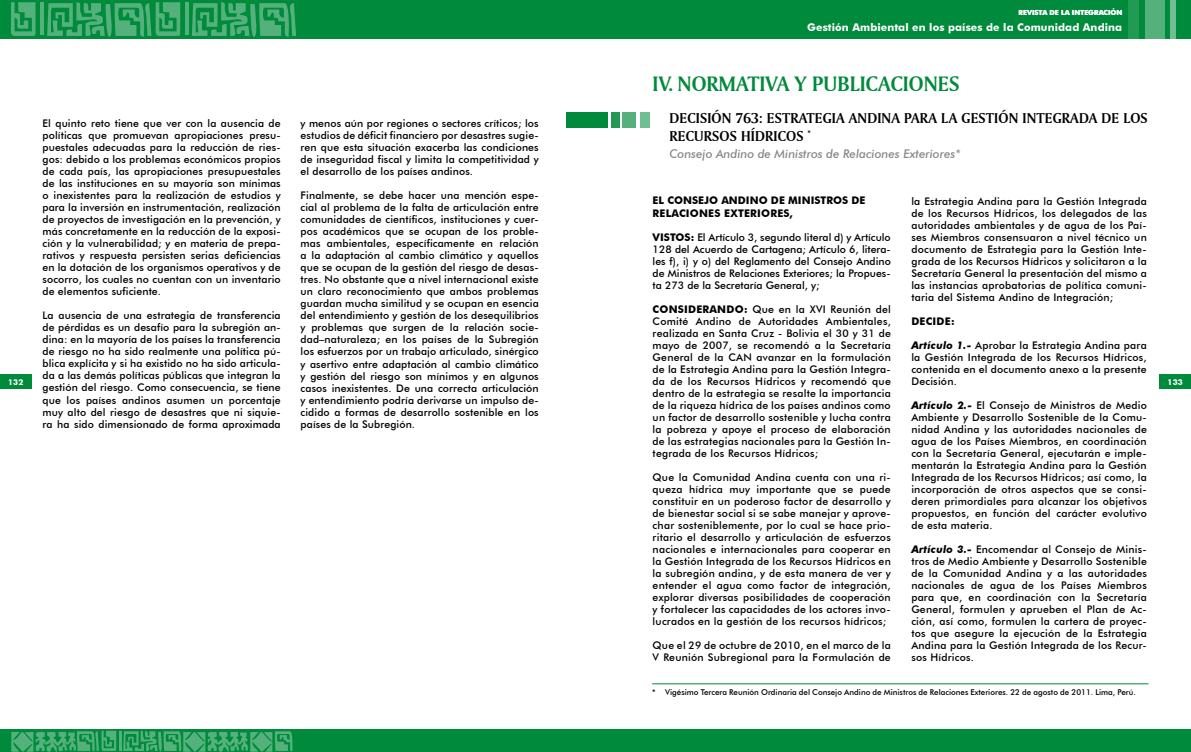
<style>
.page{position:relative;width:1191px;height:752px;background:#fff}
.page>*{position:absolute;margin:0;border:0;box-sizing:border-box;transform-origin:0 0}
.t1{font:22px "Amerigo BT Bold A";color:#008a3b}
.t2{font:15px "Amerigo BT Bold A";letter-spacing:.01em;color:#000}
.t3{font:italic 500 12px "Futura BT";color:#868787}
.t4{font:700 10.6px "Futura BT";letter-spacing:.01em;color:#fff}
.t5{font:500 10.5px/12px "Futura BT";letter-spacing:.02em;color:#000;text-align:justify}
.t6{font:700 10.5px/12px "Futura BT";letter-spacing:.01em;color:#000}
.t7{font:500 8px "Futura BT";color:#000}
.t8{font:700 8px "Futura BT";letter-spacing:.01em;color:#fff}
.t9{font:700 7px "Futura BT";color:#fff}
.s1{font-weight:700;font-style:italic}
.s2{font-weight:700}
</style>
<div class="page">
<div style="left:0;top:0;width:1191px;height:39px;background:#008a3b"></div>
<div style="left:1128px;top:0;width:10px;height:39px;background:#219a54"></div>
<div style="left:1145px;top:0;width:20px;height:39px;background:#54b17c"></div>
<div style="left:1170px;top:0;width:5px;height:39px;background:#70be91"></div>
<div style="left:0;top:729px;width:1191px;height:22px;background:#008a3b"></div>
<div style="left:1159px;top:374px;width:32px;height:14px;background:#008a3b"></div>
<div style="left:0;top:374px;width:31px;height:14px;background:#008a3b"></div>
<svg style="left:11px;top:2px;width:25px;height:34px"></svg>
<hr style="left:40px;top:2px;width:4px;height:33px;background:#54b17c">
<svg style="left:47px;top:2px;width:133px;height:35px"></svg>
<hr style="left:185px;top:2px;width:3px;height:33px;background:#54b17c">
<svg style="left:192px;top:2px;width:104px;height:35px"></svg>
<svg style="left:11px;top:730px;width:105px;height:21px"></svg>
<hr style="left:119px;top:730px;width:2px;height:20px;background:#54b17c">
<svg style="left:123px;top:730px;width:170px;height:21px"></svg>
<div style="left:640px;top:112px;width:9px;height:15px;background:#70be91"></div>
<div style="left:622px;top:112px;width:14px;height:15px;background:#54b17c"></div>
<div style="left:611px;top:112px;width:8px;height:15px;background:#219a54"></div>
<div style="left:567px;top:112px;width:41px;height:15px;background:#008a3b"></div>
<hr style="left:652px;top:683px;width:496px;height:1px;background:#008a3b">
<p class="t9" style="left:1018px;top:8px;width:105px">REVISTA DE LA INTEGRACIÓN</p>
<p class="t4" style="left:807px;top:21px;width:316px">Gestión Ambiental en los países de la Comunidad Andina</p>
<h1 class="t1" style="left:652px;top:70px;width:308px">IV. NORMATIVA Y PUBLICACIONES</h1>
<h2 class="t2" style="left:669px;top:109px;width:19px">DECISIÓN</h2>
<h2 class="t2" style="left:735px;top:109px;width:48px">763: ESTRATEGIA</h2>
<h2 class="t2" style="left:849px;top:109px;width:19px">ANDINA</h2>
<h2 class="t2" style="left:904px;top:109px;width:10px">PARA</h2>
<h2 class="t2" style="left:941px;top:109px;width:39px">LA GESTIÓN</h2>
<h2 class="t2" style="left:1022px;top:109px;width:15px">INTEGRADA</h2>
<h2 class="t2" style="left:1101px;top:109px;width:31px">DE LOS</h2>
<h2 class="t2" style="left:669px;top:126px;width:18px">RECURSOS</h2>
<h2 class="t2" style="left:741px;top:126px;width:9px">HÍDRICOS</h2>
<p class="t7" style="left:807px;top:128px;width:5px">*</p>
<p class="t3" style="left:669px;top:146px;width:293px">Consejo Andino de Ministros de Relaciones Exteriores*</p>
<p class="t5" style="left:43px;top:117px;width:240px">El quinto reto tiene que ver con la ausencia de políticas que promuevan apropiaciones presu&shy;puestales adecuadas para la reducción de ries&shy;gos: debido a los problemas económicos propios de cada país, las apropiaciones presupuestales de las instituciones en su mayoría son mínimas o inexistentes para la realización de estudios y para la inversión en instrumentación, realización de proyectos de investigación en la prevención, y más concretamente en la reducción de la exposi&shy;ción y la vulnerabilidad; y en materia de prepa&shy;rativos y respuesta persisten serias deficiencias en la dotación de los organismos operativos y de socorro, los cuales no cuentan con un inventario de elementos suficiente.</p>
<p class="t5" style="left:43px;top:309px;width:240px">La ausencia de una estrategia de transferencia de pérdidas es un desafío para la subregión an&shy;dina: en la mayoría de los países la transferencia de riesgo no ha sido realmente una política pú&shy;blica explícita y si ha existido no ha sido articula&shy;da a las demás políticas públicas que integran la gestión del riesgo. Como consecuencia, se tiene que los países andinos asumen un porcentaje muy alto del riesgo de desastres que ni siquie&shy;ra ha sido dimensionado de forma aproximada</p>
<p class="t5" style="left:300px;top:117px;width:240px">y menos aún por regiones o sectores críticos; los estudios de déficit financiero por desastres sugie&shy;ren que esta situación exacerba las condiciones de inseguridad fiscal y limita la competitividad y el desarrollo de los países andinos.</p>
<p class="t5" style="left:300px;top:189px;width:240px">Finalmente, se debe hacer una mención espe&shy;cial al problema de la falta de articulación entre comunidades de científicos, instituciones y cuer&shy;pos académicos que se ocupan de los proble&shy;mas ambientales, específicamente en relación a la adaptación al cambio climático y aquellos que se ocupan de la gestión del riesgo de desas&shy;tres. No obstante que a nivel internacional existe un claro reconocimiento que ambos problemas guardan mucha similitud y se ocupan en esencia del entendimiento y gestión de los desequilibrios y problemas que surgen de la relación socie&shy;dad–naturaleza; en los países de la Subregión los esfuerzos por un trabajo articulado, sinérgico y asertivo entre adaptación al cambio climático y gestión del riesgo son mínimos y en algunos casos inexistentes. De una correcta articulación y entendimiento podría derivarse un impulso de&shy;cidido a formas de desarrollo sostenible en los países de la Subregión.</p>
<p class="t5" style="left:911px;top:195px;width:237px">la Estrategia Andina para la Gestión Integrada de los Recursos Hídricos, los delegados de las autoridades ambientales y de agua de los Paí&shy;ses Miembros consensuaron a nivel técnico un documento de Estrategia para la Gestión Inte&shy;grada de los Recursos Hídricos y solicitaron a la Secretaría General la presentación del mismo a las instancias aprobatorias de política comuni&shy;taria del Sistema Andino de Integración;</p>
<p class="t6" style="left:911px;top:315px;width:45px">DECIDE:</p>
<p class="t5" style="left:911px;top:339px;width:237px"><span class="s1">Artículo 1.-</span> Aprobar la Estrategia Andina para la Gestión Integrada de los Recursos Hídricos, contenida en el documento anexo a la presente Decisión.</p>
<p class="t5" style="left:911px;top:399px;width:237px"><span class="s1">Artículo 2.-</span> El Consejo de Ministros de Medio Ambiente y Desarrollo Sostenible de la Comu&shy;nidad Andina y las autoridades nacionales de agua de los Países Miembros, en coordinación con la Secretaría General, ejecutarán e imple&shy;mentarán la Estrategia Andina para la Gestión Integrada de los Recursos Hídricos; así como, la incorporación de otros aspectos que se consi&shy;deren primordiales para alcanzar los objetivos propuestos, en función del carácter evolutivo de esta materia.</p>
<p class="t5" style="left:911px;top:543px;width:237px"><span class="s1">Artículo 3.-</span> Encomendar al Consejo de Minis&shy;tros de Medio Ambiente y Desarrollo Sostenible de la Comunidad Andina y a las autoridades nacionales de agua de los Países Miembros para que, en coordinación con la Secretaría General, formulen y aprueben el Plan de Ac&shy;ción, así como, formulen la cartera de proyec&shy;tos que asegure la ejecución de la Estrategia Andina para la Gestión Integrada de los Recur&shy;sos Hídricos.</p>
<p class="t7" style="left:652px;top:687px;width:485px">* Vigésimo Tercera Reunión Ordinaria del Consejo Andino de Ministros de Relaciones Exteriores. 22 de agosto de 2011. Lima, Perú.</p>
<p class="t6" style="left:652px;top:194px;width:214px">EL CONSEJO ANDINO DE MINISTROS DE<br>RELACIONES EXTERIORES,</p>
<p class="t5" style="left:652px;top:230px;width:240px"><span class="s2">VISTOS:</span> El Artículo 3, segundo literal d) y Artículo 128 del Acuerdo de Cartagena; Artículo 6, litera&shy;les f), i) y o) del Reglamento del Consejo Andino de Ministros de Relaciones Exteriores; la Propues&shy;ta 273 de la Secretaría General, y;</p>
<p class="t5" style="left:652px;top:302px;width:240px"><span class="s2">CONSIDERANDO:</span> Que en la XVI Reunión del Comité Andino de Autoridades Ambientales, realizada en Santa Cruz - Bolivia el 30 y 31 de mayo de 2007, se recomendó a la Secretaría General de la CAN avanzar en la formulación de la Estrategia Andina para la Gestión Integra&shy;da de los Recursos Hídricos y recomendó que dentro de la estrategia se resalte la importancia de la riqueza hídrica de los países andinos como un factor de desarrollo sostenible y lucha contra la pobreza y apoye el proceso de elaboración de las estrategias nacionales para la Gestión In&shy;tegrada de los Recursos Hídricos;</p>
<p class="t5" style="left:652px;top:470px;width:240px">Que la Comunidad Andina cuenta con una ri&shy;queza hídrica muy importante que se puede constituir en un poderoso factor de desarrollo y de bienestar social si se sabe manejar y aprove&shy;char sosteniblemente, por lo cual se hace prio&shy;ritario el desarrollo y articulación de esfuerzos nacionales e internacionales para cooperar en la Gestión Integrada de los Recursos Hídricos en la subregión andina, y de esta manera de ver y entender el agua como factor de integración, explorar diversas posibilidades de cooperación y fortalecer las capacidades de los actores invo&shy;lucrados en la gestión de los recursos hídricos;</p>
<p class="t5" style="left:652px;top:639px;width:240px">Que el 29 de octubre de 2010, en el marco de la<br>V Reunión Subregional para la Formulación de</p>
<p class="t8" style="left:8px;top:377px;width:17px">132</p>
<p class="t8" style="left:1167px;top:377px;width:17px">133</p>
</div>
